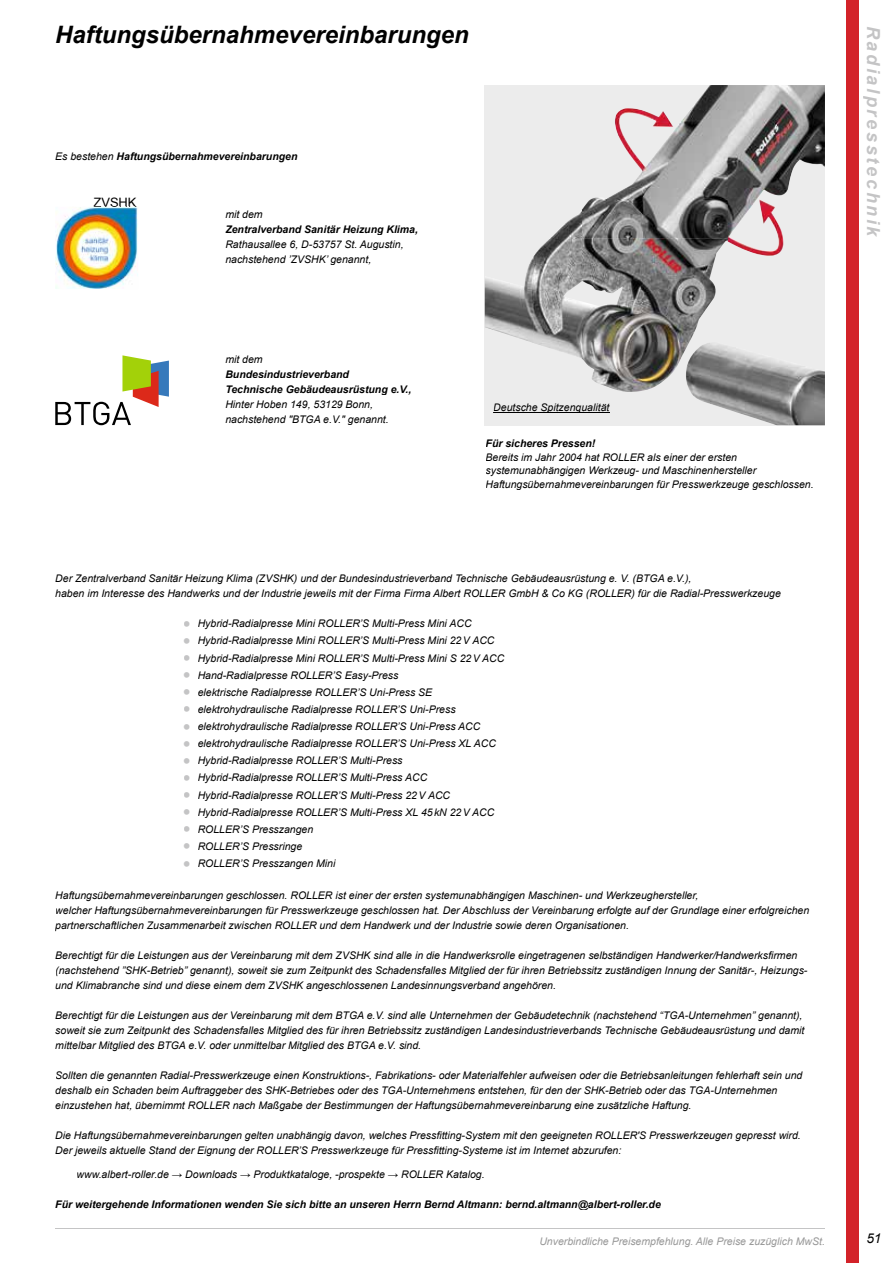
<style>
.page{position:relative;width:893px;height:1263px;background:#fff}
.page>*{position:absolute;margin:0;border:0;box-sizing:border-box;transform-origin:0 0}
.t1{font:italic 700 24px "Arial";color:#000}
.t2{font:italic 700 18px "Arial";letter-spacing:.145em;color:#c4c4c5}
.t3{font:italic 13.5px "Arial";color:#000}
.t4{font:12.9px "Arial";color:#000}
.t5{font:italic 10.5px/15px "Arial";color:#000}
.t6{font:italic 700 10.5px/15px "Arial";color:#000}
.t7{font:italic 10.5px "Arial";color:#989898}
.s1{font-weight:400}
.s2{font-size:22.5px;color:#c4c4c5}
</style>
<div class="page">
<div style="left:846px;top:0;width:13px;height:1263px;background:#d32229"></div>
<hr style="left:55px;top:1228px;width:770px;height:1px;background:#c4c4c5">
<div style="left:485px;top:85px;width:340px;height:340px;background:#ececec"></div>
<img style="left:582px;top:85px;width:146px;height:307px">
<img style="left:728px;top:85px;width:97px;height:171px">
<img style="left:533px;top:211px;width:49px;height:148px">
<img style="left:485px;top:258px;width:48px;height:85px">
<img style="left:686px;top:342px;width:139px;height:83px">
<svg style="left:55px;top:355px;width:114px;height:70px"></svg>
<img style="left:55px;top:207px;width:83px;height:82px">
<img style="left:94px;top:207px;width:43px;height:1px">
<hr style="left:494px;top:412px;width:115px;height:1px;background:#000">
<h1 class="t1" style="left:55px;top:19px;width:415px">Haftungsübernahmevereinbarungen</h1>
<p class="t6" style="left:55px;top:149px;width:244px"><span class="s1">Es bestehen</span> Haftungsübernahmevereinbarungen</p>
<p class="t4" style="left:94px;top:194px;width:45px">ZVSHK</p>
<p class="t5" style="left:225px;top:207px;width:39px">mit dem</p>
<p class="t6" style="left:225px;top:222px;width:194px">Zentralverband Sanitär Heizung Klima,</p>
<p class="t5" style="left:225px;top:237px;width:180px">Rathausallee 6, D-53757 St. Augustin, nachstehend ’ZVSHK’ genannt,</p>
<p class="t5" style="left:225px;top:352px;width:39px">mit dem</p>
<p class="t6" style="left:225px;top:367px;width:187px">Bundesindustrieverband<br>Technische Gebäudeausrüstung e.V.,</p>
<p class="t5" style="left:225px;top:397px;width:165px">Hinter Hoben 149, 53129 Bonn, nachstehend "BTGA e.V." genannt.</p>
<p class="t5" style="left:493px;top:400px;width:118px">Deutsche Spitzenqualität</p>
<p class="t6" style="left:486px;top:436px;width:111px">Für sicheres Pressen!</p>
<p class="t5" style="left:486px;top:450px;width:329px;line-height:13.5px">Bereits im Jahr 2004 hat ROLLER als einer der ersten systemunabhängigen Werkzeug- und Maschinenhersteller<br>Haftungsübernahmevereinbarungen für Presswerkzeuge geschlossen.</p>
<p class="t5" style="left:55px;top:571px;width:727px">Der Zentralverband Sanitär Heizung Klima (ZVSHK) und der Bundesindustrieverband Technische Gebäudeausrüstung e. V. (BTGA e.V.),<br>haben im Interesse des Handwerks und der Industrie jeweils mit der Firma Firma Albert ROLLER GmbH &amp; Co KG (ROLLER) für die Radial-Presswerkzeuge</p>
<p class="t5" style="left:183px;top:616px;width:290px"><span class="s2">•</span> Hybrid-Radialpresse Mini ROLLER’S Multi-Press Mini ACC</p>
<p class="t5" style="left:183px;top:633px;width:313px"><span class="s2">•</span> Hybrid-Radialpresse Mini ROLLER’S Multi-Press Mini 22 V ACC</p>
<p class="t5" style="left:183px;top:650px;width:323px"><span class="s2">•</span> Hybrid-Radialpresse Mini ROLLER’S Multi-Press Mini S 22 V ACC</p>
<p class="t5" style="left:183px;top:668px;width:217px"><span class="s2">•</span> Hand-Radialpresse ROLLER’S Easy-Press</p>
<p class="t5" style="left:183px;top:685px;width:251px"><span class="s2">•</span> elektrische Radialpresse ROLLER’S Uni-Press SE</p>
<p class="t5" style="left:183px;top:702px;width:274px"><span class="s2">•</span> elektrohydraulische Radialpresse ROLLER’S Uni-Press</p>
<p class="t5" style="left:183px;top:719px;width:299px"><span class="s2">•</span> elektrohydraulische Radialpresse ROLLER’S Uni-Press ACC</p>
<p class="t5" style="left:183px;top:736px;width:315px"><span class="s2">•</span> elektrohydraulische Radialpresse ROLLER’S Uni-Press XL ACC</p>
<p class="t5" style="left:183px;top:753px;width:221px"><span class="s2">•</span> Hybrid-Radialpresse ROLLER’S Multi-Press</p>
<p class="t5" style="left:183px;top:770px;width:246px"><span class="s2">•</span> Hybrid-Radialpresse ROLLER’S Multi-Press ACC</p>
<p class="t5" style="left:183px;top:787px;width:269px"><span class="s2">•</span> Hybrid-Radialpresse ROLLER’S Multi-Press 22 V ACC</p>
<p class="t5" style="left:183px;top:805px;width:313px"><span class="s2">•</span> Hybrid-Radialpresse ROLLER’S Multi-Press XL 45 kN 22 V ACC</p>
<p class="t5" style="left:183px;top:822px;width:132px"><span class="s2">•</span> ROLLER’S Presszangen</p>
<p class="t5" style="left:183px;top:839px;width:121px"><span class="s2">•</span> ROLLER’S Pressringe</p>
<p class="t5" style="left:183px;top:856px;width:154px"><span class="s2">•</span> ROLLER’S Presszangen Mini</p>
<p class="t5" style="left:55px;top:888px;width:755px">Haftungsübernahmevereinbarungen geschlossen. ROLLER ist einer der ersten systemunabhängigen Maschinen- und Werkzeughersteller,<br>welcher Haftungsübernahmevereinbarungen für Presswerkzeuge geschlossen hat. Der Abschluss der Vereinbarung erfolgte auf der Grundlage einer erfolgreichen partnerschaftlichen Zusammenarbeit zwischen ROLLER und dem Handwerk und der Industrie sowie deren Organisationen.</p>
<p class="t5" style="left:55px;top:948px;width:754px">Berechtigt für die Leistungen aus der Vereinbarung mit dem ZVSHK sind alle in die Handwerksrolle eingetragenen selbständigen Handwerker/Handwerksfirmen (nachstehend ”SHK-Betrieb” genannt), soweit sie zum Zeitpunkt des Schadensfalles Mitglied der für ihren Betriebssitz zuständigen Innung der Sanitär-, Heizungs&shy;und Klimabranche sind und diese einem dem ZVSHK angeschlossenen Landesinnungsverband angehören.</p>
<p class="t5" style="left:55px;top:1008px;width:751px">Berechtigt für die Leistungen aus der Vereinbarung mit dem BTGA e.V. sind alle Unternehmen der Gebäudetechnik (nachstehend “TGA-Unternehmen” genannt), soweit sie zum Zeitpunkt des Schadensfalles Mitglied des für ihren Betriebssitz zuständigen Landesindustrieverbands Technische Gebäudeausrüstung und damit mittelbar Mitglied des BTGA e.V. oder unmittelbar Mitglied des BTGA e.V. sind.</p>
<p class="t5" style="left:55px;top:1068px;width:749px">Sollten die genannten Radial-Presswerkzeuge einen Konstruktions-, Fabrikations- oder Materialfehler aufweisen oder die Betriebsanleitungen fehlerhaft sein und deshalb ein Schaden beim Auftraggeber des SHK-Betriebes oder des TGA-Unternehmens entstehen, für den der SHK-Betrieb oder das TGA-Unternehmen einzustehen hat, übernimmt ROLLER nach Maßgabe der Bestimmungen der Haftungsübernahmevereinbarung eine zusätzliche Haftung.</p>
<p class="t5" style="left:55px;top:1128px;width:747px">Die Haftungsübernahmevereinbarungen gelten unabhängig davon, welches Pressfitting-System mit den geeigneten ROLLER'S Presswerkzeugen gepresst wird.<br>Der jeweils aktuelle Stand der Eignung der ROLLER’S Presswerkzeuge für Pressfitting-Systeme ist im Internet abzurufen:</p>
<p class="t5" style="left:77px;top:1167px;width:410px">www.albert-roller.de → Downloads → Produktkataloge, -prospekte → ROLLER Katalog.</p>
<p class="t6" style="left:55px;top:1197px;width:607px">Für weitergehende Informationen wenden Sie sich bitte an unseren Herrn Bernd Altmann: bernd.altmann@albert-roller.de</p>
<h2 class="t2" style="left:885px;top:26px;width:213px;rotate:90deg">Radialpresstechnik</h2>
<p class="t7" style="left:539px;top:1234px;width:287px">Unverbindliche Preisempfehlung. Alle Preise zuzüglich MwSt.</p>
<p class="t3" style="left:866px;top:1229px;width:17px">51</p>
</div>
